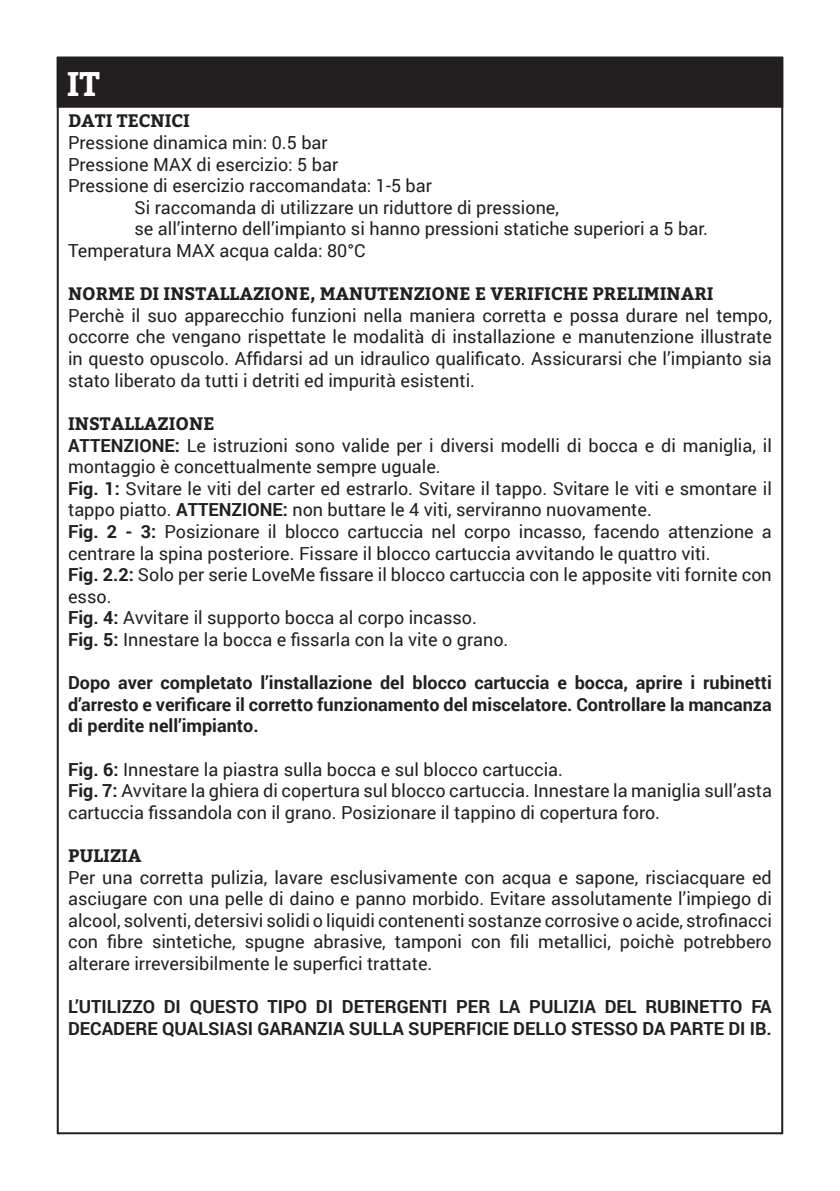
<style>
.page{position:relative;width:840px;height:1191px;background:#fff}
.page>*{position:absolute;margin:0;border:0;box-sizing:border-box;transform-origin:0 0}
.t1{font:700 34px "Bitter";color:#fff}
.t2{font:18px/21.6px "Roboto";color:#231f20}
.t3{font:700 18px/21.6px "Roboto";color:#231f20;text-align:justify}
.t4{font:700 18px "Bitter";color:#231f20}
.s1{font-weight:700}
</style>
<div class="page">
<div style="left:58px;top:58px;width:723px;height:49px;background:#231f20"></div>
<div style="left:57px;top:57px;width:725px;height:51px;border:2px solid #231f20"></div>
<p class="t1" style="left:67px;top:63px;width:35px">IT</p>
<p class="t4" style="left:68px;top:110px;width:123px">DATI TECNICI</p>
<p class="t2" style="left:68px;top:131px;width:261px">Pressione dinamica min: 0.5 bar</p>
<p class="t2" style="left:68px;top:153px;width:271px">Pressione MAX di esercizio: 5 bar</p>
<p class="t2" style="left:68px;top:174px;width:365px">Pressione di esercizio raccomandata: 1-5 bar</p>
<p class="t2" style="left:134px;top:196px;width:426px">Si raccomanda di utilizzare un riduttore di pressione,</p>
<p class="t2" style="left:134px;top:217px;width:574px">se all’interno dell’impianto si hanno pressioni statiche superiori a 5 bar.</p>
<p class="t2" style="left:68px;top:239px;width:299px">Temperatura MAX acqua calda: 80°C</p>
<p class="t4" style="left:68px;top:283px;width:646px">NORME DI INSTALLAZIONE, MANUTENZIONE E VERIFICHE PRELIMINARI</p>
<p class="t2" style="left:68px;top:304px;width:705px;text-align:justify">Perchè il suo apparecchio funzioni nella maniera corretta e possa durare nel tempo, occorre che vengano rispettate le modalità di installazione e manutenzione illustrate in questo opuscolo. Affidarsi ad un idraulico qualificato. Assicurarsi che l’impianto sia stato liberato da tutti i detriti ed impurità esistenti.</p>
<p class="t4" style="left:68px;top:413px;width:148px">INSTALLAZIONE</p>
<p class="t2" style="left:68px;top:433px;width:705px"><span class="s1">ATTENZIONE:</span> Le istruzioni sono valide per i diversi modelli di bocca e di maniglia, il montaggio è concettualmente sempre uguale.</p>
<p class="t2" style="left:68px;top:477px;width:704px"><span class="s1">Fig. 1:</span> Svitare le viti del carter ed estrarlo. Svitare il tappo. Svitare le viti e smontare il tappo piatto. <span class="s1">ATTENZIONE:</span> non buttare le 4 viti, serviranno nuovamente.</p>
<p class="t2" style="left:68px;top:520px;width:704px"><span class="s1">Fig. 2 - 3:</span> Posizionare il blocco cartuccia nel corpo incasso, facendo attenzione a centrare la spina posteriore. Fissare il blocco cartuccia avvitando le quattro viti.</p>
<p class="t2" style="left:68px;top:563px;width:704px"><span class="s1">Fig. 2.2:</span> Solo per serie LoveMe fissare il blocco cartuccia con le apposite viti fornite con esso.</p>
<p class="t2" style="left:68px;top:606px;width:410px"><span class="s1">Fig. 4:</span> Avvitare il supporto bocca al corpo incasso.</p>
<p class="t2" style="left:68px;top:628px;width:441px"><span class="s1">Fig. 5:</span> Innestare la bocca e fissarla con la vite o grano.</p>
<p class="t3" style="left:68px;top:671px;width:704px">Dopo aver completato l’installazione del blocco cartuccia e bocca, aprire i rubinetti d’arresto e verificare il corretto funzionamento del miscelatore. Controllare la mancanza di perdite nell’impianto.</p>
<p class="t2" style="left:68px;top:757px;width:496px"><span class="s1">Fig. 6:</span> Innestare la piastra sulla bocca e sul blocco cartuccia.</p>
<p class="t2" style="left:68px;top:779px;width:705px"><span class="s1">Fig. 7:</span> Avvitare la ghiera di copertura sul blocco cartuccia. Innestare la maniglia sull’asta cartuccia fissandola con il grano. Posizionare il tappino di copertura foro.</p>
<p class="t4" style="left:68px;top:845px;width:75px">PULIZIA</p>
<p class="t2" style="left:68px;top:865px;width:705px;text-align:justify">Per una corretta pulizia, lavare esclusivamente con acqua e sapone, risciacquare ed asciugare con una pelle di daino e panno morbido. Evitare assolutamente l’impiego di alcool, solventi, detersivi solidi o liquidi contenenti sostanze corrosive o acide, strofinacci con fibre sintetiche, spugne abrasive, tamponi con fili metallici, poichè potrebbero alterare irreversibilmente le superfici trattate.</p>
<p class="t3" style="left:68px;top:995px;width:704px">L’UTILIZZO DI QUESTO TIPO DI DETERGENTI PER LA PULIZIA DEL RUBINETTO FA<br>DECADERE QUALSIASI GARANZIA SULLA SUPERFICIE DELLO STESSO DA PARTE DI IB.</p>
</div>
